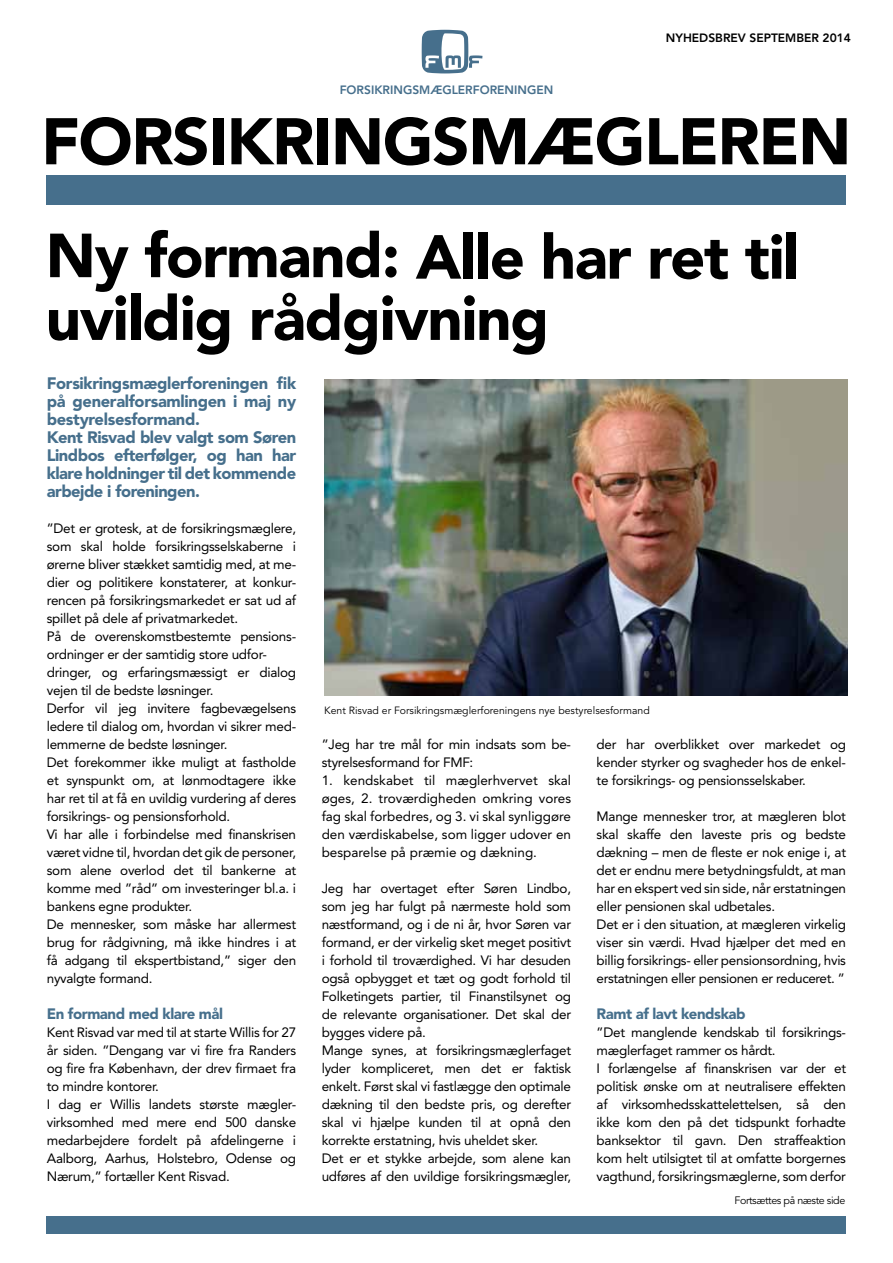
<style>
.page{position:relative;width:893px;height:1263px;background:#fff}
.page>*{position:absolute;margin:0;border:0;box-sizing:border-box;transform-origin:0 0}
.t1{font:900 65.1px "Avenir";letter-spacing:-.02em;color:#000}
.t2{font:900 61.5px/61.2px "Avenir";letter-spacing:-.02em;color:#000}
.t3{font:900 16.5px/18px "Avenir";letter-spacing:-.03em;color:#466f8c}
.t4{font:900 15px "Avenir";letter-spacing:-.03em;color:#466f8c}
.t5{font:13.5px/18px "Avenir";letter-spacing:-.02em;color:#000}
.t6{font:800 12px "Avenir";color:#466f8c}
.t7{font:800 12px "Avenir";color:#000}
.t8{font:10.65px "Avenir";letter-spacing:-.04em;color:#000}
.t9{font:10.5px "Avenir";color:#000}
</style>
<div class="page">
<svg style="left:422px;top:30px;width:60px;height:43px"></svg>
<div style="left:47px;top:175px;width:799px;height:30px;background:#466f8c"></div>
<div style="left:47px;top:1216px;width:799px;height:17px;background:#466f8c"></div>
<img style="left:325px;top:379px;width:522px;height:316px">
<p class="t6" style="left:340px;top:83px;width:215px">FORSIKRINGSMÆGLERFORENINGEN</p>
<p class="t7" style="left:666px;top:31px;width:187px">NYHEDSBREV SEPTEMBER 2014</p>
<h1 class="t1" style="left:41px;top:102px;width:812px">FORSIKRINGSMÆGLEREN</h1>
<h2 class="t2" style="left:46px;top:226px;width:755px">Ny formand: Alle har ret til uvildig rådgivning</h2>
<p class="t3" style="left:47px;top:374px;width:251px">Forsikringsmæglerforeningen fik på generalforsamlingen i maj ny bestyrelsesformand.<br>Kent Risvad blev valgt som Søren<br>Lindbos efterfølger, og han har klare holdninger til det kommende arbejde i foreningen.</p>
<p class="t5" style="left:47px;top:519px;width:251px">”Det er grotesk, at de forsikringsmæglere, som skal holde forsikringsselskaberne i ørerne bliver stækket samtidig med, at me&shy;dier og politikere konstaterer, at konkur&shy;rencen på forsikringsmarkedet er sat ud af spillet på dele af privatmarkedet.<br>På de overenskomstbestemte pensions&shy;ordninger er der samtidig store udfor&shy;dringer, og erfaringsmæssigt er dialog vejen til de bedste løsninger.<br>Derfor vil jeg invitere fagbevægelsens ledere til dialog om, hvordan vi sikrer med&shy;lemmerne de bedste løsninger.<br>Det forekommer ikke muligt at fastholde et synspunkt om, at lønmodtagere ikke har ret til at få en uvildig vurdering af deres forsikrings- og pensionsforhold.<br>Vi har alle i forbindelse med finanskrisen været vidne til, hvordan det gik de personer, som alene overlod det til bankerne at komme med ”råd” om investeringer bl.a. i bankens egne produkter.<br>De mennesker, som måske har allermest brug for rådgivning, må ikke hindres i at få adgang til ekspertbistand,” siger den nyvalgte formand.</p>
<p class="t4" style="left:47px;top:1004px;width:178px">En formand med klare mål</p>
<p class="t5" style="left:47px;top:1023px;width:251px">Kent Risvad var med til at starte Willis for 27 år siden. ”Dengang var vi fire fra Randers og fire fra København, der drev firmaet fra to mindre kontorer.<br>I dag er Willis landets største mægler&shy;virksomhed med mere end 500 danske medarbejdere fordelt på afdelingerne i Aalborg, Aarhus, Holstebro, Odense og Nærum,” fortæller Kent Risvad.</p>
<p class="t9" style="left:324px;top:704px;width:327px">Kent Risvad er Forsikringsmæglerforeningens nye bestyrelsesformand</p>
<p class="t5" style="left:322px;top:735px;width:251px">”Jeg har tre mål for min indsats som be&shy;styrelsesformand for FMF:</p>
<p class="t5" style="left:322px;top:771px;width:251px;text-align:justify">1. kendskabet til mæglerhvervet skal øges, 2. troværdigheden omkring vores fag skal forbedres, og 3. vi skal synliggøre den værdiskabelse, som ligger udover en besparelse på præmie og dækning.</p>
<p class="t5" style="left:322px;top:879px;width:251px">Jeg har overtaget efter Søren Lindbo, som jeg har fulgt på nærmeste hold som næstformand, og i de ni år, hvor Søren var formand, er der virkelig sket meget positivt i forhold til troværdighed. Vi har desuden også opbygget et tæt og godt forhold til Folketingets partier, til Finanstilsynet og de relevante organisationer. Det skal der bygges videre på.<br>Mange synes, at forsikringsmæglerfaget lyder kompliceret, men det er faktisk enkelt. Først skal vi fastlægge den optimale dækning til den bedste pris, og derefter skal vi hjælpe kunden til at opnå den korrekte erstatning, hvis uheldet sker.<br>Det er et stykke arbejde, som alene kan udføres af den uvildige forsikringsmægler,</p>
<p class="t5" style="left:597px;top:735px;width:251px;text-align:justify">der har overblikket over markedet og kender styrker og svagheder hos de enkel&shy;te forsikrings- og pensionsselskaber.</p>
<p class="t5" style="left:597px;top:807px;width:251px">Mange mennesker tror, at mægleren blot skal skaffe den laveste pris og bedste dækning – men de fleste er nok enige i, at det er endnu mere betydningsfuldt, at man har en ekspert ved sin side, når erstatningen eller pensionen skal udbetales.<br>Det er i den situation, at mægleren virkelig viser sin værdi. Hvad hjælper det med en billig forsikrings- eller pensionsordning, hvis erstatningen eller pensionen er reduceret. ”</p>
<p class="t4" style="left:597px;top:1004px;width:151px">Ramt af lavt kendskab</p>
<p class="t5" style="left:597px;top:1023px;width:251px">”Det manglende kendskab til forsikrings&shy;mæglerfaget rammer os hårdt.<br>I forlængelse af finanskrisen var der et politisk ønske om at neutralisere effekten af virksomhedsskattelettelsen, så den ikke kom den på det tidspunkt forhadte banksektor til gavn. Den straffeaktion kom helt utilsigtet til at omfatte borgernes vagthund, forsikringsmæglerne, som derfor</p>
<p class="t8" style="left:735px;top:1194px;width:112px">Fortsættes på næste side</p>
</div>
